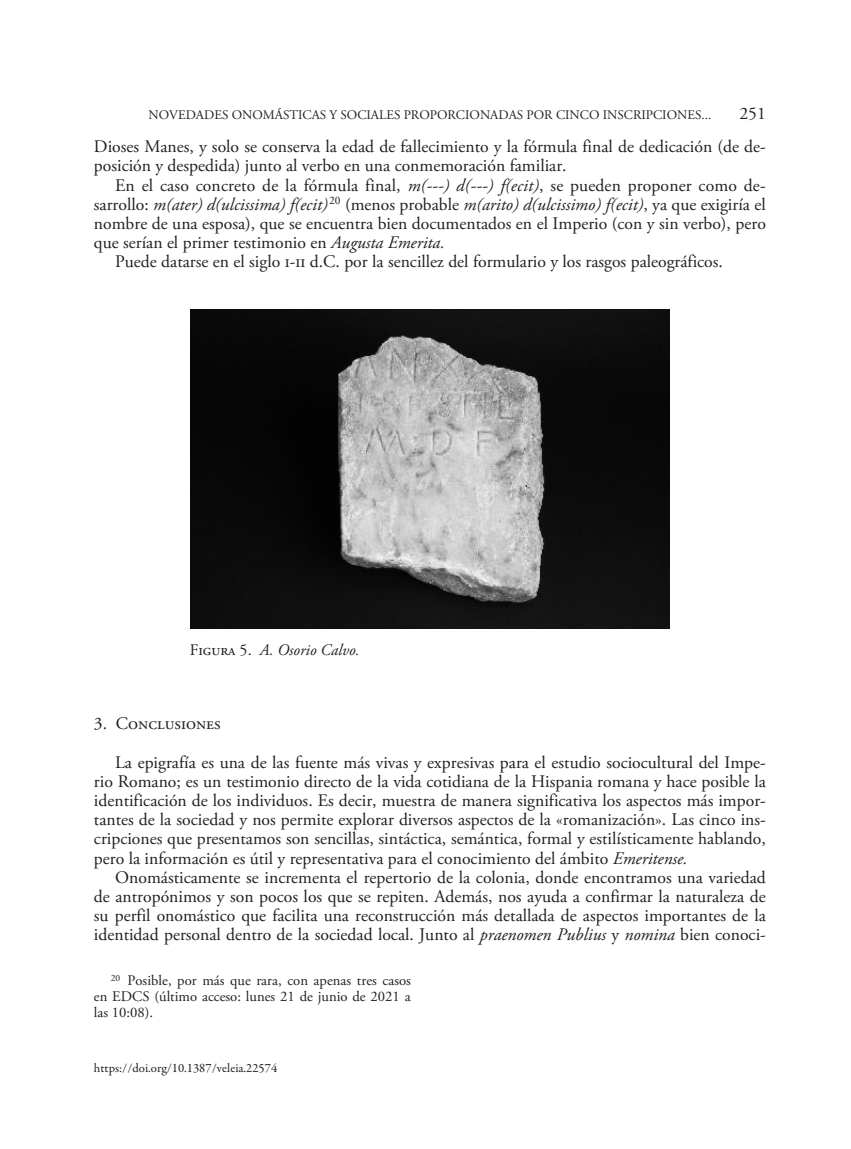
<style>
.page{position:relative;width:851px;height:1149px;background:#fff}
.page>*{position:absolute;margin:0;border:0;box-sizing:border-box;transform-origin:0 0}
.texto_normal{font:17.7px/19.2px "Adobe Garamond Pro";color:#231f20;text-align:justify}
.texto_normal-2{font:17.7px/19.2px "Adobe Garamond Pro";letter-spacing:-.115em;color:#231f20}
._1__Versalitas{font:17.7px "Adobe Garamond Pro";color:#231f20}
._1__Figura{font:italic 16.2px "Adobe Garamond Pro";color:#231f20}
.Notas{font:14.7px/16px "Adobe Garamond Pro";color:#231f20;text-align:justify}
.t1{font:13.2px "Adobe Garamond Pro";letter-spacing:.165em;color:#231f20}
.t2{font:12.75px "Garamond Premr Pro";color:#231f20}
.s1{font-style:italic}
.s2{font-style:normal}
</style>
<div class="page">
<img style="left:191px;top:309px;width:478px;height:319px">
<p class="t1" style="left:148px;top:107px;width:564px">Novedades onomásticas y sociales proporcionadas por cinco inscripciones...</p>
<p class="texto_normal" style="left:739px;top:104px;width:28px">251</p>
<p class="texto_normal-2" style="left:94px;top:137px;width:673px">Dioses Manes, y solo se conserva la edad de fallecimiento y la fórmula final de dedicación (de de&shy;posición y despedida) junto al verbo en una conmemoración familiar.</p>
<p class="texto_normal" style="left:94px;top:176px;width:673px;text-indent:21px">En el caso concreto de la fórmula final, <span class="s1">m(---) d(---) f(ecit)</span>, se pueden proponer como de&shy;sarrollo: <span class="s1">m(ater) d(ulcissima) f(ecit)</span><sup>20</sup> (menos probable <span class="s1">m(arito) d(ulcissimo) f(ecit)</span>, ya que exigiría el nombre de una esposa), que se encuentra bien documentados en el Imperio (con y sin verbo), pero que serían el primer testimonio en <span class="s1">Augusta Emerita.</span></p>
<p class="texto_normal" style="left:115px;top:253px;width:609px">Puede datarse en el siglo i-ii d.C. por la sencillez del formulario y los rasgos paleográficos.</p>
<p class="_1__Figura" style="left:190px;top:639px;width:171px"><span class="s2">Figura 5.</span> A. Osorio Calvo.</p>
<p class="_1__Versalitas" style="left:94px;top:712px;width:128px">3. Conclusiones</p>
<p class="texto_normal" style="left:94px;top:752px;width:673px;text-indent:21px">La epigrafía es una de las fuente más vivas y expresivas para el estudio sociocultural del Impe&shy;rio Romano; es un testimonio directo de la vida cotidiana de la Hispania romana y hace posible la identificación de los individuos. Es decir, muestra de manera significativa los aspectos más impor&shy;tantes de la sociedad y nos permite explorar diversos aspectos de la «romanización». Las cinco ins&shy;cripciones que presentamos son sencillas, sintáctica, semántica, formal y estilísticamente hablando, pero la información es útil y representativa para el conocimiento del ámbito <span class="s1">Emeritense.</span></p>
<p class="texto_normal" style="left:94px;top:868px;width:673px;text-indent:21px">Onomásticamente se incrementa el repertorio de la colonia, donde encontramos una variedad de antropónimos y son pocos los que se repiten. Además, nos ayuda a confirmar la naturaleza de su perfil onomástico que facilita una reconstrucción más detallada de aspectos importantes de la identidad personal dentro de la sociedad local. Junto al <span class="s1">praenomen Publius</span> y <span class="s1">nomina</span> bien conoci-</p>
<p class="Notas" style="left:94px;top:972px;width:318px;text-indent:17px"><sup>20</sup> Posible, por más que rara, con apenas tres casos en ED CS (último acceso: lunes 21 de junio de 2021 a las 10:08).</p>
<p class="t2" style="left:94px;top:1060px;width:185px">https://doi.org/10.1387/veleia.22574</p>
</div>
